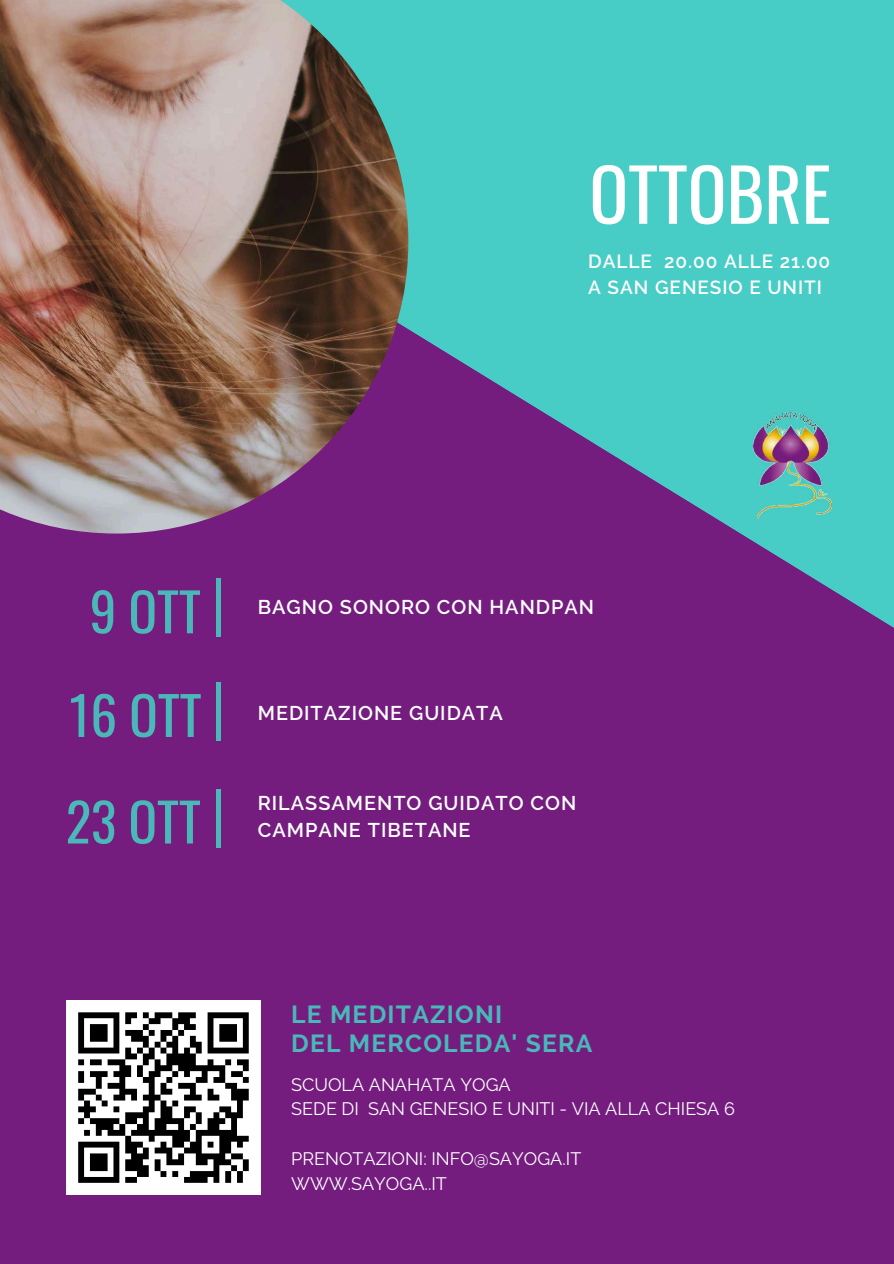
<style>
.page{position:relative;width:894px;height:1264px;background:#fff}
.page>*{position:absolute;margin:0;border:0;box-sizing:border-box;transform-origin:0 0}
.t1{font:72px "Oswald";color:#fff}
.t2{font:52.95px "Oswald";color:#4ab8b8}
.t3{font:700 24.6px/29.2px "Raleway";letter-spacing:.05em;color:#4ab8b8}
.t4{font:600 19.8px "Raleway";letter-spacing:.05em;color:#fff}
.t5{font:600 18.9px/25.8px "Raleway";letter-spacing:.05em;color:#fff}
.t6{font:18px/24.8px "Raleway";color:#fff}
</style>
<div class="page">
<div style="left:0;top:0;width:893px;height:1263px;background:#741d7f"></div>
<svg style="left:116px;top:0;width:777px;height:627px;fill:#47cdc5"></svg>
<img style="left:0;top:0;width:408px;height:533px">
<div style="left:216px;top:578px;width:5px;height:59px;background:#4ab8b8"></div>
<div style="left:216px;top:682px;width:5px;height:59px;background:#4ab8b8"></div>
<div style="left:216px;top:789px;width:5px;height:58px;background:#4ab8b8"></div>
<img style="left:753px;top:413px;width:78px;height:106px">
<div style="left:66px;top:1000px;width:194px;height:194px;background:#fff"></div>
<svg style="left:78px;top:1012px;width:171px;height:171px"></svg>
<h1 class="t1" style="left:589px;top:138px;width:243px">OTTOBRE</h1>
<p class="t5" style="left:588px;top:248px;width:243px">DALLE 20.00 ALLE 21.00<br>A SAN GENESIO E UNITI</p>
<h2 class="t2" style="left:90px;top:570px;width:112px">9 OTT</h2>
<h2 class="t2" style="left:69px;top:673px;width:133px">16 OTT</h2>
<h2 class="t2" style="left:66px;top:780px;width:136px">23 OTT</h2>
<p class="t4" style="left:258px;top:595px;width:337px">BAGNO SONORO CON HANDPAN</p>
<p class="t4" style="left:258px;top:701px;width:246px">MEDITAZIONE GUIDATA</p>
<p class="t4" style="left:258px;top:791px;width:320px">RILASSAMENTO GUIDATO CON</p>
<p class="t4" style="left:258px;top:818px;width:214px">CAMPANE TIBETANE</p>
<h3 class="t3" style="left:291px;top:999px;width:303px">LE MEDITAZIONI<br>DEL MERCOLEDA' SERA</h3>
<p class="t6" style="left:291px;top:1071px;width:445px">SCUOLA ANAHATA YOGA<br>SEDE DI SAN GENESIO E UNITI - VIA ALLA CHIESA 6</p>
<p class="t6" style="left:291px;top:1146px;width:291px">PRENOTAZIONI: INFO@SAYOGA.IT<br>WWW.SAYOGA..IT</p>
</div>
